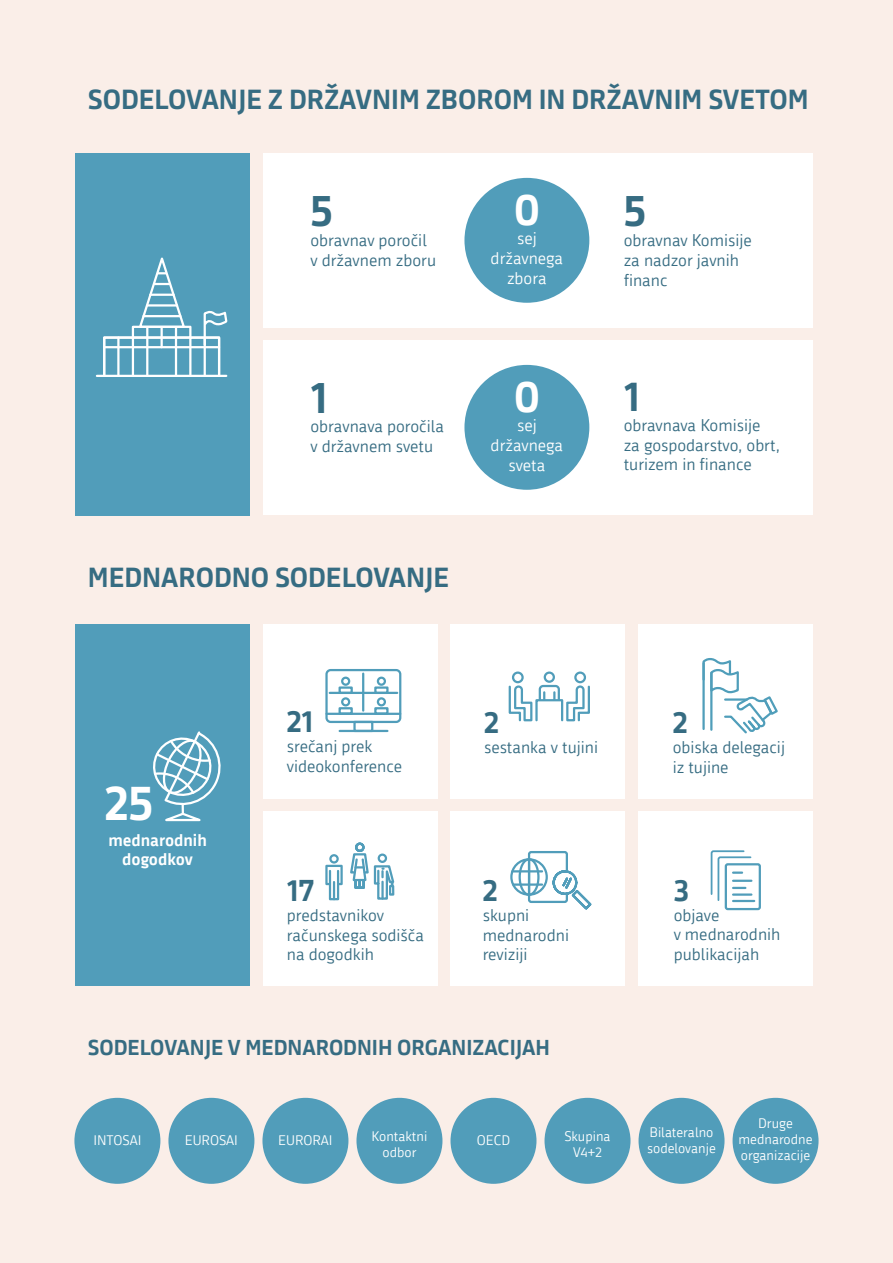
<style>
.page{position:relative;width:893px;height:1263px;background:#faeee8}
.page>*{position:absolute;margin:0;border:0;box-sizing:border-box;transform-origin:0 0}
.t1{font:700 48px "Republika";color:#fff}
.t2{font:700 43.35px "Republika";color:#366c82}
.t3{font:700 43.35px "Republika";color:#fff}
.t4{font:700 41.1px "Republika";color:#366c82}
.t5{font:700 30px "Republika";color:#366c82}
.t6{font:700 27px "Republika";color:#366c82}
.t7{font:700 21px "Republika";color:#366c82}
.t8{font:16.5px/19.8px "Republika";color:#366c82}
.t9{font:16.5px/19.8px "Republika";color:#fff;text-align:center}
.t10{font:700 16.5px/18.6px "Republika";color:#fff;text-align:center}
.t11{font:13.5px/15.8px "Republika";color:#fff;text-align:center}
</style>
<div class="page">
<div style="left:263px;top:153px;width:550px;height:175px;background:#fff"></div>
<div style="left:464px;top:178px;width:125px;height:125px;background:#519dba;border-radius:50%"></div>
<div style="left:75px;top:624px;width:175px;height:361px;background:#519dba"></div>
<div style="left:75px;top:153px;width:175px;height:362px;background:#519dba"></div>
<div style="left:263px;top:341px;width:550px;height:174px;background:#fff"></div>
<div style="left:451px;top:624px;width:174px;height:175px;background:#fff"></div>
<div style="left:263px;top:624px;width:174px;height:175px;background:#fff"></div>
<div style="left:638px;top:624px;width:175px;height:175px;background:#fff"></div>
<div style="left:263px;top:811px;width:175px;height:174px;background:#fff"></div>
<div style="left:451px;top:811px;width:174px;height:174px;background:#fff"></div>
<div style="left:638px;top:811px;width:175px;height:174px;background:#fff"></div>
<div style="left:464px;top:365px;width:125px;height:125px;background:#519dba;border-radius:50%"></div>
<div style="left:356px;top:1098px;width:86px;height:86px;background:#519dba;border-radius:50%"></div>
<div style="left:168px;top:1098px;width:86px;height:86px;background:#519dba;border-radius:50%"></div>
<div style="left:638px;top:1098px;width:86px;height:86px;background:#519dba;border-radius:50%"></div>
<div style="left:74px;top:1098px;width:86px;height:86px;background:#519dba;border-radius:50%"></div>
<div style="left:544px;top:1098px;width:86px;height:86px;background:#519dba;border-radius:50%"></div>
<div style="left:262px;top:1098px;width:86px;height:86px;background:#519dba;border-radius:50%"></div>
<div style="left:450px;top:1098px;width:86px;height:86px;background:#519dba;border-radius:50%"></div>
<div style="left:733px;top:1098px;width:85px;height:86px;background:#519dba;border-radius:50%"></div>
<div style="left:355px;top:842px;width:9px;height:10px;border:2px solid #519dba;border-radius:50%"></div>
<svg style="left:325px;top:853px;width:70px;height:48px"></svg>
<svg style="left:710px;top:850px;width:51px;height:61px"></svg>
<hr style="left:733px;top:893px;width:18px;height:3px;background:#519dba">
<hr style="left:733px;top:900px;width:21px;height:2px;background:#519dba">
<hr style="left:340px;top:730px;width:47px;height:2px;background:#519dba">
<div style="left:325px;top:669px;width:76px;height:54px;border:2px solid #519dba;border-radius:4px"></div>
<hr style="left:327px;top:713px;width:73px;height:2px;background:#519dba">
<div style="left:353px;top:721px;width:20px;height:11px;border:2px solid #519dba"></div>
<hr style="left:362px;top:674px;width:2px;height:37px;background:#509eba">
<hr style="left:330px;top:692px;width:67px;height:2px;background:#509eba">
<div style="left:374px;top:707px;width:15px;height:8px;border:2px solid #509eba"></div>
<div style="left:377px;top:697px;width:9px;height:9px;border:2px solid #509eba;border-radius:50%"></div>
<div style="left:374px;top:686px;width:15px;height:8px;border:2px solid #509eba"></div>
<div style="left:377px;top:677px;width:9px;height:9px;border:2px solid #509eba;border-radius:50%"></div>
<div style="left:339px;top:707px;width:14px;height:8px;border:2px solid #509eba"></div>
<div style="left:341px;top:697px;width:9px;height:9px;border:2px solid #509eba;border-radius:50%"></div>
<div style="left:339px;top:686px;width:14px;height:8px;border:2px solid #509eba"></div>
<div style="left:341px;top:677px;width:9px;height:9px;border:2px solid #509eba;border-radius:50%"></div>
<svg style="left:702px;top:658px;width:76px;height:76px"></svg>
<svg style="left:510px;top:851px;width:82px;height:59px"></svg>
<div style="left:519px;top:858px;width:21px;height:38px;border:2px solid #519dba;border-radius:50%"></div>
<hr style="left:528px;top:859px;width:2px;height:36px;background:#519dba">
<hr style="left:512px;top:870px;width:30px;height:2px;background:#519dba">
<hr style="left:513px;top:883px;width:29px;height:3px;background:#519dba">
<svg style="left:153px;top:731px;width:68px;height:91px"></svg>
<div style="left:132px;top:326px;width:59px;height:13px;border:2px solid #fff"></div>
<div style="left:103px;top:336px;width:31px;height:41px;border:2px solid #fff"></div>
<div style="left:189px;top:336px;width:31px;height:41px;border:2px solid #fff"></div>
<hr style="left:204px;top:338px;width:2px;height:38px;background:#fff">
<hr style="left:117px;top:338px;width:3px;height:38px;background:#fff">
<hr style="left:175px;top:328px;width:2px;height:48px;background:#fff">
<hr style="left:146px;top:328px;width:2px;height:48px;background:#fff">
<svg style="left:137px;top:257px;width:50px;height:89px"></svg>
<hr style="left:104px;top:346px;width:115px;height:2px;background:#fff">
<svg style="left:202px;top:310px;width:26px;height:37px"></svg>
<hr style="left:97px;top:375px;width:129px;height:2px;background:#fff">
<div style="left:544px;top:671px;width:11px;height:12px;border:2px solid #519dba;border-radius:50%"></div>
<div style="left:512px;top:671px;width:12px;height:12px;border:2px solid #519dba;border-radius:50%"></div>
<div style="left:574px;top:671px;width:12px;height:12px;border:2px solid #519dba;border-radius:50%"></div>
<svg style="left:508px;top:684px;width:82px;height:38px"></svg>
<div style="left:535px;top:699px;width:28px;height:22px;border:2px solid #519dba"></div>
<h3 class="t6" style="left:88px;top:84px;width:722px">SODELOVANJE Z DRŽAVNIM ZBOROM IN DRŽAVNIM SVETOM</h3>
<h2 class="t2" style="left:310px;top:186px;width:24px">5</h2>
<p class="t8" style="left:310px;top:229px;width:127px">obravnav poročil v državnem zboru</p>
<h2 class="t2" style="left:310px;top:372px;width:19px">1</h2>
<p class="t8" style="left:310px;top:416px;width:135px">obravnava poročila v državnem svetu</p>
<h3 class="t6" style="left:88px;top:562px;width:363px">MEDNARODNO SODELOVANJE</h3>
<h2 class="t3" style="left:514px;top:177px;width:27px">0</h2>
<p class="t9" style="left:491px;top:228px;width:74px">sej državnega zbora</p>
<h2 class="t3" style="left:514px;top:364px;width:27px">0</h2>
<p class="t9" style="left:491px;top:415px;width:74px">sej državnega sveta</p>
<h2 class="t2" style="left:624px;top:186px;width:24px">5</h2>
<p class="t8" style="left:624px;top:229px;width:130px">obravnav Komisije za nadzor javnih financ</p>
<h3 class="t4" style="left:624px;top:365px;width:18px">1</h3>
<p class="t8" style="left:624px;top:414px;width:158px">obravnava Komisije za gospodarstvo, obrt, turizem in finance</p>
<h1 class="t1" style="left:105px;top:775px;width:50px">25</h1>
<p class="t10" style="left:108px;top:830px;width:100px">mednarodnih dogodkov</p>
<h3 class="t5" style="left:287px;top:699px;width:28px">21</h3>
<p class="t8" style="left:287px;top:736px;width:117px">srečanj prek videokonference</p>
<h3 class="t5" style="left:287px;top:868px;width:28px">17</h3>
<p class="t8" style="left:287px;top:904px;width:139px">predstavnikov računskega sodišča na dogodkih</p>
<h3 class="t5" style="left:484px;top:700px;width:16px">2</h3>
<p class="t8" style="left:484px;top:736px;width:116px">sestanka v tujini</p>
<h3 class="t5" style="left:483px;top:868px;width:16px">2</h3>
<p class="t8" style="left:483px;top:904px;width:88px">skupni mednarodni reviziji</p>
<p class="t7" style="left:88px;top:1032px;width:464px">SODELOVANJE V MEDNARODNIH ORGANIZACIJAH</p>
<h3 class="t5" style="left:673px;top:700px;width:16px">2</h3>
<p class="t8" style="left:673px;top:736px;width:114px">obiska delegacij iz tujine</p>
<h3 class="t5" style="left:674px;top:867px;width:17px">3</h3>
<p class="t8" style="left:674px;top:904px;width:108px">objave<br>v mednarodnih publikacijah</p>
<p class="t11" style="left:185px;top:1131px;width:55px">EUROSAI</p>
<p class="t11" style="left:647px;top:1124px;width:70px;text-align:left">Bilateralno sodelovanje</p>
<p class="t11" style="left:93px;top:1131px;width:50px">INTOSAI</p>
<p class="t11" style="left:564px;top:1127px;width:48px">Skupina<br>V4+2</p>
<p class="t11" style="left:372px;top:1127px;width:57px">Kontaktni odbor</p>
<p class="t11" style="left:278px;top:1132px;width:56px">EURORAI</p>
<p class="t11" style="left:477px;top:1132px;width:35px">OECD</p>
<p class="t11" style="left:738px;top:1115px;width:76px">Druge mednarodne organizacije</p>
</div>
